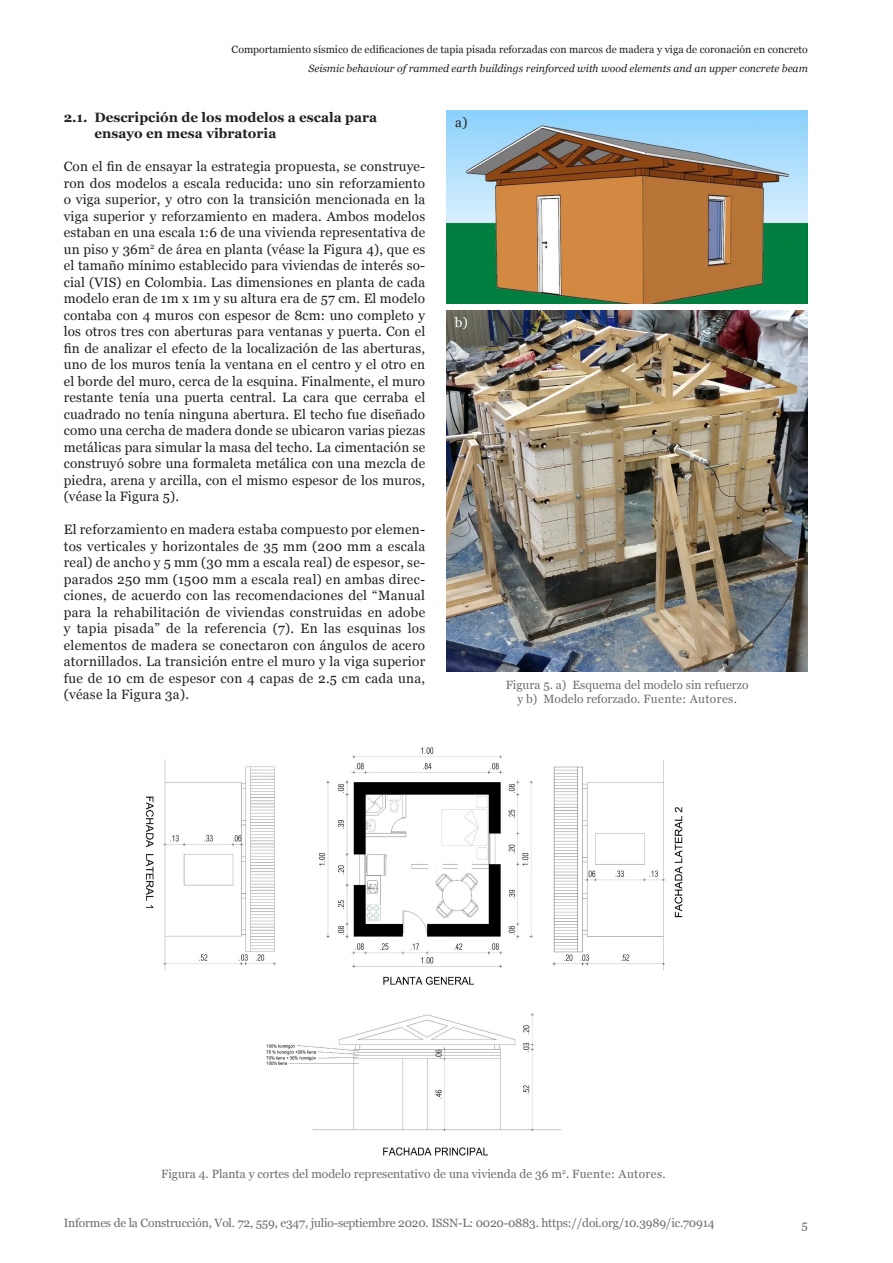
<style>
.page{position:relative;width:893px;height:1263px;background:#fff}
.page>*{position:absolute;margin:0;border:0;box-sizing:border-box;transform-origin:0 0}
.t1{font:13.5px/16.5px "Georgia";letter-spacing:.015em;color:#231f20;text-align:justify}
.t2{font:700 13.5px/16.5px "Georgia";color:#231f20}
.t3{font:13.5px "Georgia";color:#fff}
.t4{font:12px/13.5px "Georgia";color:#6c6d70;text-align:center}
.t5{font:10.5px "Georgia";color:#231f20}
.t6{font:italic 10.5px "Georgia";color:#231f20}
</style>
<div class="page">
<img style="left:145px;top:747px;width:538px;height:409px">
<img style="left:446px;top:110px;width:362px;height:193px">
<img style="left:446px;top:310px;width:362px;height:361px">
<p class="t5" style="left:232px;top:43px;width:578px">Comportamiento sísmico de edificaciones de tapia pisada reforzadas con marcos de madera y viga de coronación en concreto</p>
<p class="t6" style="left:308px;top:63px;width:501px">Seismic behaviour of rammed earth buildings reinforced with wood elements and an upper concrete beam</p>
<p class="t2" style="left:94px;top:109px;width:284px;text-indent:-31px">2.1. Descripción de los modelos a escala para ensayo en mesa vibratoria</p>
<p class="t1" style="left:64px;top:158px;width:363px">Con el fin de ensayar la estrategia propuesta, se construye&shy;ron dos modelos a escala reducida: uno sin reforzamiento o viga superior, y otro con la transición mencionada en la viga superior y reforzamiento en madera. Ambos modelos estaban en una escala 1:6 de una vivienda representativa de un piso y 36m<sup>2</sup> de área en planta (véase la Figura 4), que es el tamaño mínimo establecido para viviendas de interés so&shy;cial (VIS) en Colombia. Las dimensiones en planta de cada modelo eran de 1m x 1m y su altura era de 57 cm. El modelo contaba con 4 muros con espesor de 8cm: uno completo y los otros tres con aberturas para ventanas y puerta. Con el fin de analizar el efecto de la localización de las aberturas, uno de los muros tenía la ventana en el centro y el otro en el borde del muro, cerca de la esquina. Finalmente, el muro restante tenía una puerta central. La cara que cerraba el cuadrado no tenía ninguna abertura. El techo fue diseñado como una cercha de madera donde se ubicaron varias piezas metálicas para simular la masa del techo. La cimentación se construyó sobre una formaleta metálica con una mezcla de piedra, arena y arcilla, con el mismo espesor de los muros, (véase la Figura 5).</p>
<p class="t1" style="left:64px;top:521px;width:363px">El reforzamiento en madera estaba compuesto por elemen&shy;tos verticales y horizontales de 35 mm (200 mm a escala real) de ancho y 5 mm (30 mm a escala real) de espesor, se&shy;parados 250 mm (1500 mm a escala real) en ambas direc&shy;ciones, de acuerdo con las recomendaciones del “Manual para la rehabilitación de viviendas construidas en adobe y tapia pisada” de la referencia (7). En las esquinas los elementos de madera se conectaron con ángulos de acero atornillados. La transición entre el muro y la viga superior fue de 10 cm de espesor con 4 capas de 2.5 cm cada una, (véase la Figura 3a).</p>
<p class="t1" style="left:455px;top:114px;width:14px">a)</p>
<p class="t3" style="left:455px;top:315px;width:14px">b)</p>
<p class="t4" style="left:506px;top:678px;width:244px">Figura 5. a) Esquema del modelo sin refuerzo y b) Modelo reforzado. Fuente: Autores.</p>
<p class="t4" style="left:161px;top:1167px;width:506px">Figura 4. Planta y cortes del modelo representativo de una vivienda de 36 m<sup>2</sup>. Fuente: Autores.</p>
<p class="t4" style="left:64px;top:1216px;width:652px">Informes de la Construcción, Vol. 72, 559, e347, julio-septiembre 2020. ISSN-L: 0020-0883. https://doi.org/10.3989/ic.70914</p>
<p class="t4" style="left:802px;top:1218px;width:8px">5</p>
</div>
